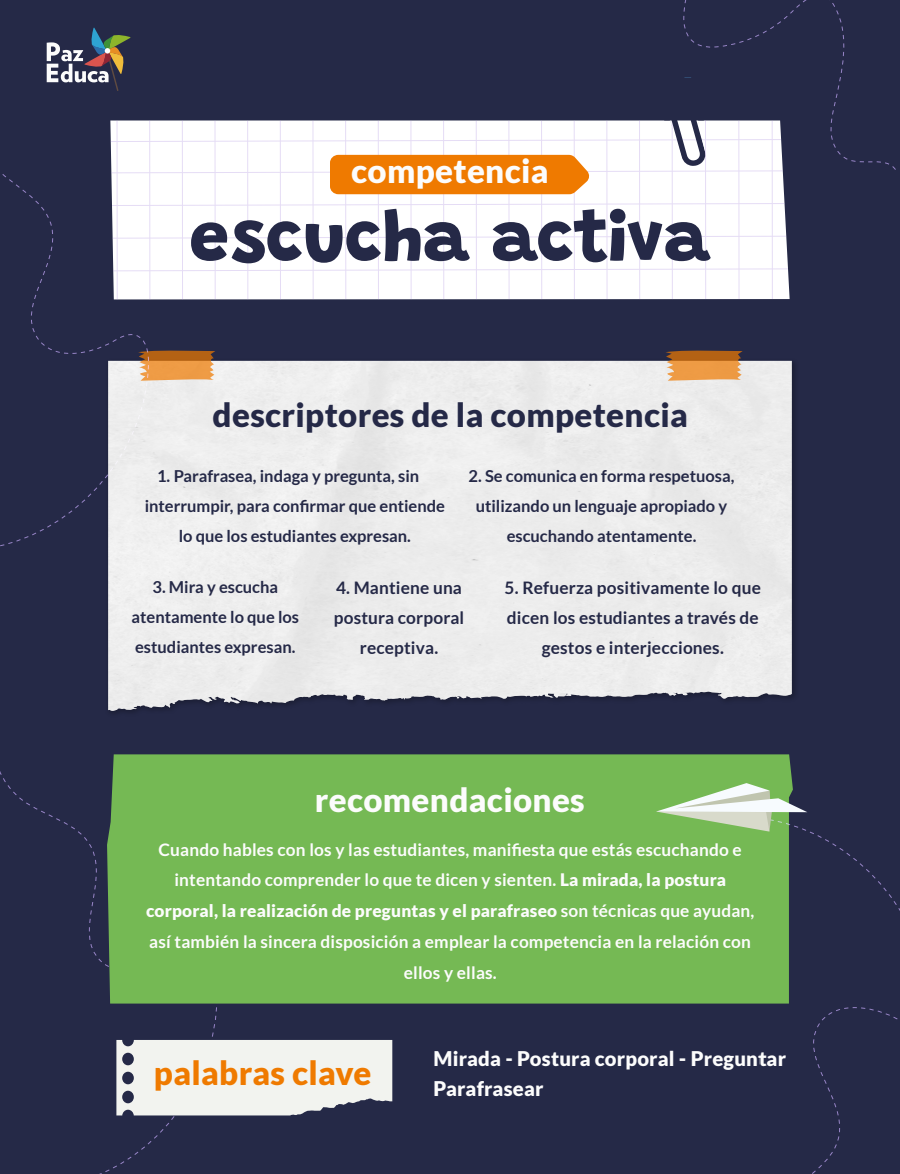
<style>
.page{position:relative;width:900px;height:1174px;background:#fff}
.page>*{position:absolute;margin:0;border:0;box-sizing:border-box;transform-origin:0 0}
.t1{font:800 71.7px "Grandstander";color:#252947}
.t2{font:900 33px "Lato";letter-spacing:.01em;color:#252947}
.t3{font:900 33px "Lato";letter-spacing:.01em;color:#fcfcfc}
.t4{font:900 33px "Lato";letter-spacing:.01em;color:#ef7a00}
.t5{font:900 20.25px/29.2px "Lato";letter-spacing:.01em;color:#fcfcfc}
.t6{font:700 17.25px/30.8px "Lato";letter-spacing:.01em;color:#fcfcfc;text-align:center}
.t7{font:700 17.25px/30px "Lato";letter-spacing:.01em;color:#252947;text-align:center}
.t8{font:700 16.5px/30px "Lato";color:#252947;text-align:center}
.s1{font-weight:900}
</style>
<div class="page">
<div style="left:0;top:0;width:900px;height:1173px;background:#252947"></div>
<svg style="left:0;top:771px;width:218px;height:401px"></svg>
<div style="left:107px;top:754px;width:686px;height:249px;background:#75b954"></div>
<img style="left:112px;top:360px;width:683px;height:353px">
<div style="left:108px;top:361px;width:198px;height:351px;background:#eee"></div>
<svg style="left:665px;top:350px;width:78px;height:31px;background:#d08b48"></svg>
<svg style="left:149px;top:350px;width:66px;height:31px;background:#d48a41"></svg>
<svg style="left:0;top:174px;width:149px;height:374px"></svg>
<svg style="left:47px;top:0;width:849px;height:299px"></svg>
<svg style="left:116px;top:1039px;width:276px;height:76px;background:#e1e2e1"></svg>
<svg style="left:761px;top:831px;width:139px;height:342px"></svg>
<svg style="left:656px;top:783px;width:151px;height:48px;background:#a0c094"></svg>
<h2 class="t3" style="left:351px;top:151px;width:199px">competencia</h2>
<h1 class="t1" style="left:189px;top:177px;width:522px">escucha activa</h1>
<h2 class="t2" style="left:213px;top:396px;width:477px">descriptores de la competencia</h2>
<p class="t8" style="left:157px;top:461px;width:264px">1. Parafrasea, indaga y pregunta, sin</p>
<p class="t8" style="left:145px;top:491px;width:302px">interrumpir, para confirmar que entiende</p>
<p class="t8" style="left:179px;top:521px;width:234px">lo que los estudiantes expresan.</p>
<p class="t8" style="left:469px;top:461px;width:267px">2. Se comunica en forma respetuosa, utilizando un lenguaje apropiado y escuchando atentamente.</p>
<p class="t8" style="left:132px;top:572px;width:169px">3. Mira y escucha atentamente lo que los estudiantes expresan.</p>
<p class="t7" style="left:334px;top:572px;width:132px">4. Mantiene una postura corporal receptiva.</p>
<p class="t7" style="left:505px;top:572px;width:258px">5. Refuerza positivamente lo que dicen los estudiantes a través de gestos e interjecciones.</p>
<h2 class="t3" style="left:315px;top:780px;width:272px">recomendaciones</h2>
<p class="t6" style="left:146px;top:833px;width:610px">Cuando hables con los y las estudiantes, manifiesta que estás escuchando e intentando comprender lo que te dicen y sienten. <span class="s1">La mirada, la postura corporal, la realización de preguntas y el parafraseo</span> son técnicas que ayudan, así también la sincera disposición a emplear la competencia en la relación con ellos y ellas.</p>
<h2 class="t4" style="left:154px;top:1053px;width:219px">palabras clave</h2>
<p class="t5" style="left:434px;top:1043px;width:354px">Mirada - Postura corporal - Preguntar<br>Parafrasear</p>
</div>
